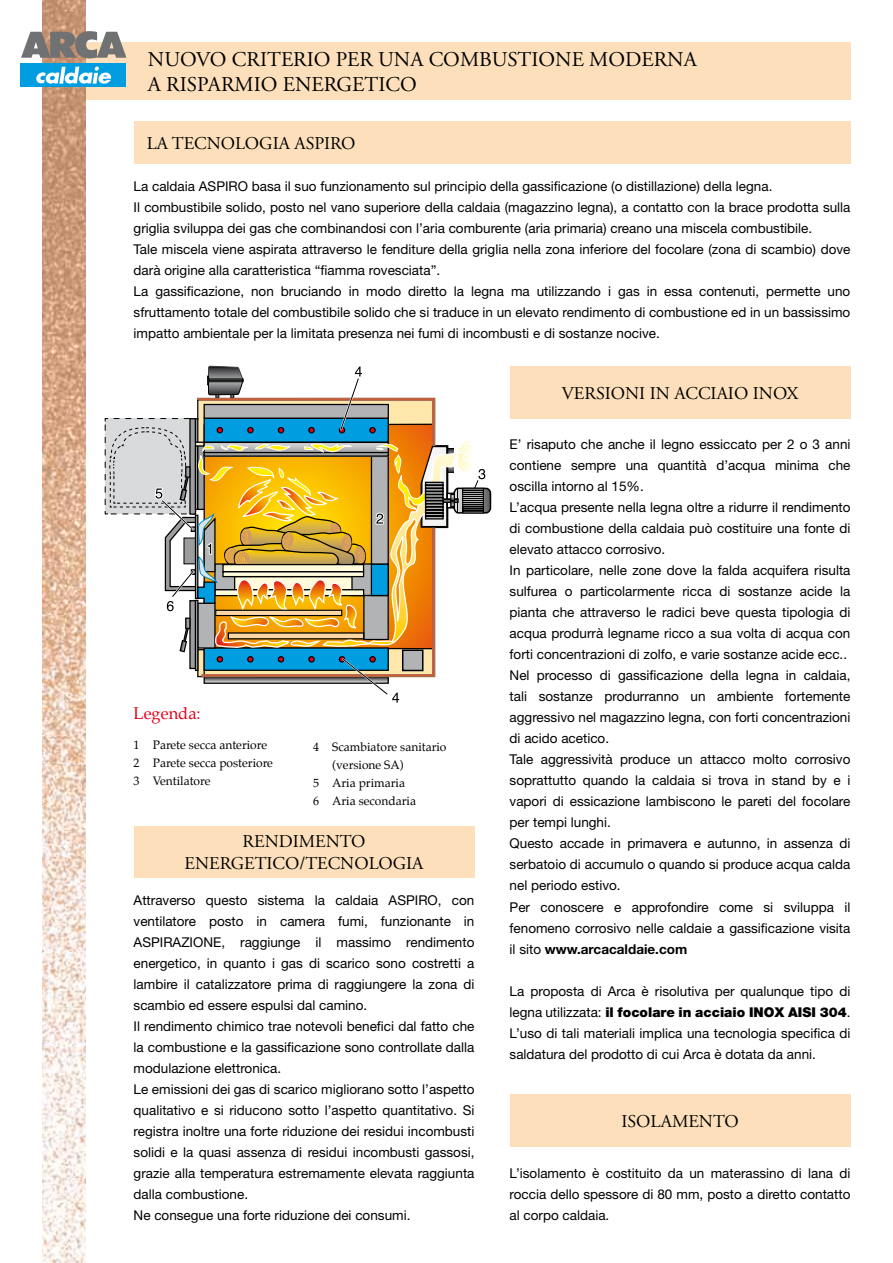
<style>
.page{position:relative;width:893px;height:1263px;background:#fff}
.page>*{position:absolute;margin:0;border:0;box-sizing:border-box;transform-origin:0 0}
.t1{font:21px/25.2px "Adobe Garamond Pro";color:#000}
.t2{font:18px/21.6px "Adobe Garamond Pro";color:#000;text-align:center}
.t3{font:16.5px "Palatino";color:#e2001a}
.t4{font:13.5px/21px "Helvetica Neue LT Std";color:#000}
.t5{font:12px/18px "Palatino";color:#000}
.s1{font-weight:700}
.s2{font-weight:900}
</style>
<div class="page">
<div style="left:134px;top:826px;width:340px;height:51px;background:#fde0bb"></div>
<div style="left:134px;top:121px;width:716px;height:43px;background:#fde0bb"></div>
<div style="left:50px;top:43px;width:800px;height:57px;background:#fde0bb"></div>
<div style="left:510px;top:366px;width:340px;height:52px;background:#fde0bb"></div>
<div style="left:510px;top:1094px;width:340px;height:53px;background:#fde0bb"></div>
<svg style="left:104px;top:365px;width:388px;height:338px"></svg>
<div style="left:425px;top:497px;width:19px;height:4px;border:1px solid #000"></div>
<div style="left:425px;top:494px;width:19px;height:4px;border:1px solid #000"></div>
<div style="left:425px;top:506px;width:19px;height:4px;border:1px solid #000"></div>
<div style="left:425px;top:491px;width:19px;height:4px;border:1px solid #000"></div>
<div style="left:425px;top:509px;width:19px;height:4px;border:1px solid #000"></div>
<div style="left:425px;top:488px;width:19px;height:4px;border:1px solid #000"></div>
<div style="left:425px;top:512px;width:19px;height:4px;border:1px solid #000"></div>
<div style="left:425px;top:485px;width:19px;height:4px;border:1px solid #000"></div>
<div style="left:425px;top:515px;width:19px;height:4px;border:1px solid #000"></div>
<div style="left:425px;top:482px;width:19px;height:4px;border:1px solid #000"></div>
<div style="left:425px;top:500px;width:19px;height:4px;border:1px solid #000"></div>
<img style="left:43px;top:0;width:42px;height:1263px">
<div style="left:21px;top:63px;width:105px;height:24px;background:#009ee0"></div>
<svg style="left:21px;top:28px;width:105px;height:32px"></svg>
<svg style="left:36px;top:67px;width:76px;height:17px"></svg>
<h1 class="t1" style="left:148px;top:48px;width:550px">NUOVO CRITERIO PER UNA COMBUSTIONE MODERNA<br>A RISPARMIO ENERGETICO</h1>
<h2 class="t2" style="left:147px;top:133px;width:210px">LA TECNOLOGIA ASPIRO</h2>
<p class="t4" style="left:134px;top:175px;width:718px">La caldaia ASPIRO basa il suo funzionamento sul principio della gassificazione (o distillazione) della legna.<br>Il combustibile solido, posto nel vano superiore della caldaia (magazzino legna), a contatto con la brace prodotta sulla griglia sviluppa dei gas che combinandosi con l’aria comburente (aria primaria) creano una miscela combustibile.<br>Tale miscela viene aspirata attraverso le fenditure della griglia nella zona inferiore del focolare (zona di scambio) dove darà origine alla caratteristica “fiamma rovesciata”.<br>La gassificazione, non bruciando in modo diretto la legna ma utilizzando i gas in essa contenuti, permette uno sfruttamento totale del combustibile solido che si traduce in un elevato rendimento di combustione ed in un bassissimo impatto ambientale per la limitata presenza nei fumi di incombusti e di sostanze nocive.</p>
<p class="t3" style="left:134px;top:700px;width:69px">Legenda:</p>
<p class="t5" style="left:134px;top:736px;width:141px">1 Parete secca anteriore<br>2 Parete secca posteriore<br>3 Ventilatore</p>
<p class="t5" style="left:313px;top:738px;width:135px">4 Scambiatore sanitario</p>
<p class="t5" style="left:332px;top:756px;width:73px">(versione SA)</p>
<p class="t5" style="left:313px;top:774px;width:93px">5 Aria primaria</p>
<p class="t5" style="left:313px;top:792px;width:104px">6 Aria secondaria</p>
<h2 class="t2" style="left:185px;top:831px;width:240px">RENDIMENTO<br>ENERGETICO/TECNOLOGIA</h2>
<p class="t4" style="left:134px;top:889px;width:342px">Attraverso questo sistema la caldaia ASPIRO, con ventilatore posto in camera fumi, funzionante in ASPIRAZIONE, raggiunge il massimo rendimento energetico, in quanto i gas di scarico sono costretti a lambire il catalizzatore prima di raggiungere la zona di scambio ed essere espulsi dal camino.<br>Il rendimento chimico trae notevoli benefici dal fatto che la combustione e la gassificazione sono controllate dalla modulazione elettronica.<br>Le emissioni dei gas di scarico migliorano sotto l’aspetto qualitativo e si riducono sotto l’aspetto quantitativo. Si registra inoltre una forte riduzione dei residui incombusti solidi e la quasi assenza di residui incombusti gassosi, grazie alla temperatura estremamente elevata raggiunta dalla combustione.<br>Ne consegue una forte riduzione dei consumi.</p>
<h2 class="t2" style="left:562px;top:383px;width:238px">VERSIONI IN ACCIAIO INOX</h2>
<p class="t4" style="left:510px;top:434px;width:342px">E’ risaputo che anche il legno essiccato per 2 o 3 anni contiene sempre una quantità d’acqua minima che oscilla intorno al 15%.<br>L’acqua presente nella legna oltre a ridurre il rendimento di combustione della caldaia può costituire una fonte di elevato attacco corrosivo.<br>In particolare, nelle zone dove la falda acquifera risulta sulfurea o particolarmente ricca di sostanze acide la pianta che attraverso le radici beve questa tipologia di acqua produrrà legname ricco a sua volta di acqua con forti concentrazioni di zolfo, e varie sostanze acide ecc..<br>Nel processo di gassificazione della legna in caldaia, tali sostanze produrranno un ambiente fortemente aggressivo nel magazzino legna, con forti concentrazioni di acido acetico.<br>Tale aggressività produce un attacco molto corrosivo soprattutto quando la caldaia si trova in stand by e i vapori di essicazione lambiscono le pareti del focolare per tempi lunghi.<br>Questo accade in primavera e autunno, in assenza di serbatoio di accumulo o quando si produce acqua calda nel periodo estivo.<br>Per conoscere e approfondire come si sviluppa il fenomeno corrosivo nelle caldaie a gassificazione visita il sito <span class="s1">www.arcacaldaie.com</span></p>
<p class="t4" style="left:510px;top:980px;width:342px;text-align:justify">La proposta di Arca è risolutiva per qualunque tipo di legna utilizzata: <span class="s2">il focolare in acciaio INOX AISI 304</span>.<br>L’uso di tali materiali implica una tecnologia specifica di saldatura del prodotto di cui Arca è dotata da anni.</p>
<h2 class="t2" style="left:621px;top:1111px;width:119px">ISOLAMENTO</h2>
<p class="t4" style="left:510px;top:1163px;width:342px;text-align:justify">L’isolamento è costituito da un materassino di lana di roccia dello spessore di 80 mm, posto a diretto contatto al corpo caldaia.</p>
</div>
